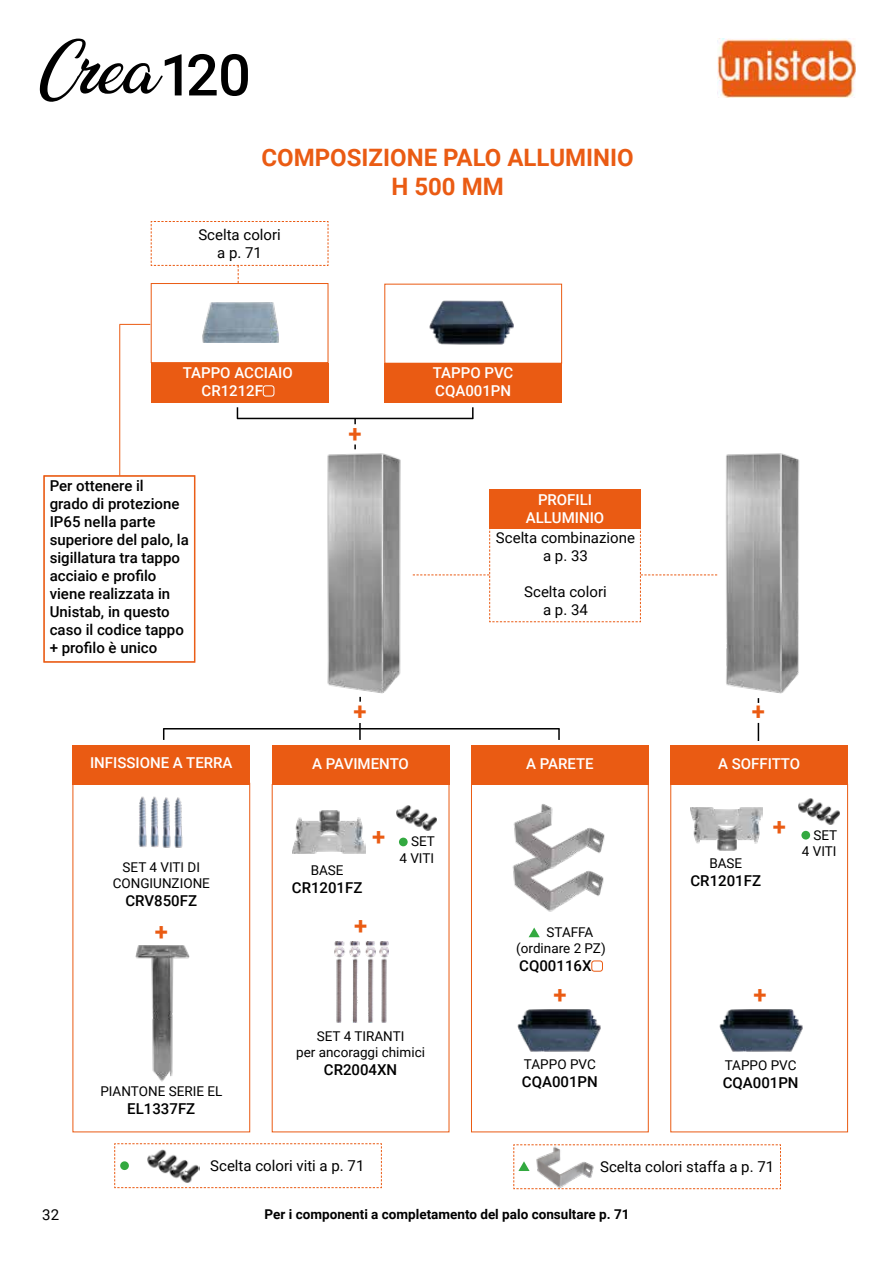
<style>
.page{position:relative;width:893px;height:1263px;background:#fff}
.page>*{position:absolute;margin:0;border:0;box-sizing:border-box;transform-origin:0 0}
.t1{font:700 24px/28.8px "Roboto";color:#ea5b13;text-align:center}
.t2{font:500 15px/18px "Roboto";color:#000}
.t3{font:15px/18px "Roboto";color:#000;text-align:center}
.t4{font:500 15px/18px "Roboto";color:#fff}
.t5{font:13.5px/16.2px "Roboto";color:#000;text-align:center}
.t6{font:700 13.5px "Roboto";color:#000}
</style>
<div class="page">
<img style="left:718px;top:38px;width:137px;height:60px">
<svg style="left:40px;top:39px;width:142px;height:63px"></svg>
<svg style="left:188px;top:54px;width:60px;height:42px"></svg>
<div style="left:471px;top:784px;width:178px;height:348px;border:1px solid #ea5b13"></div>
<div style="left:73px;top:783px;width:177px;height:349px;border:1px solid #ea5b13"></div>
<div style="left:73px;top:745px;width:177px;height:39px;background:#ea5b13"></div>
<img style="left:135px;top:945px;width:55px;height:137px">
<img style="left:138px;top:796px;width:45px;height:52px">
<hr style="left:163px;top:728px;width:396px;height:1px;background:#000">
<svg style="left:163px;top:728px;width:1px;height:12px"></svg>
<svg style="left:558px;top:728px;width:2px;height:12px"></svg>
<svg style="left:114px;top:1143px;width:268px;height:45px"></svg>
<img style="left:146px;top:1149px;width:53px;height:33px">
<div style="left:120px;top:1161px;width:9px;height:9px;background:#33a940;border-radius:50%"></div>
<img style="left:535px;top:1189px;width:63px;height:1px">
<svg style="left:513px;top:1144px;width:268px;height:45px"></svg>
<img style="left:517px;top:1009px;width:84px;height:43px">
<div style="left:471px;top:745px;width:178px;height:39px;background:#ea5b13"></div>
<div style="left:272px;top:745px;width:177px;height:39px;background:#ea5b13"></div>
<img style="left:293px;top:810px;width:72px;height:43px">
<img style="left:334px;top:942px;width:54px;height:81px">
<div style="left:670px;top:784px;width:178px;height:348px;border:1px solid #ea5b13"></div>
<div style="left:670px;top:745px;width:178px;height:39px;background:#ea5b13"></div>
<img style="left:719px;top:1009px;width:84px;height:43px">
<img style="left:690px;top:807px;width:72px;height:43px">
<div style="left:151px;top:283px;width:177px;height:80px;border:1px solid #ea5b13"></div>
<img style="left:429px;top:300px;width:85px;height:45px">
<div style="left:384px;top:363px;width:178px;height:39px;background:#ea5b13"></div>
<img style="left:202px;top:303px;width:77px;height:39px">
<hr style="left:237px;top:418px;width:236px;height:1px;background:#000">
<svg style="left:472px;top:407px;width:2px;height:12px"></svg>
<svg style="left:150px;top:221px;width:179px;height:62px"></svg>
<svg style="left:413px;top:529px;width:304px;height:93px"></svg>
<div style="left:489px;top:490px;width:152px;height:39px;background:#ea5b13"></div>
<img style="left:396px;top:805px;width:41px;height:26px">
<div style="left:399px;top:838px;width:9px;height:8px;background:#33a940;border-radius:50%"></div>
<img style="left:798px;top:798px;width:42px;height:26px">
<div style="left:801px;top:831px;width:9px;height:8px;background:#33a940;border-radius:50%"></div>
<hr style="left:119px;top:324px;width:31px;height:1px;background:#ea5b13">
<hr style="left:119px;top:325px;width:1px;height:150px;background:#ea5b13">
<div style="left:151px;top:363px;width:177px;height:39px;background:#ea5b13"></div>
<div style="left:263px;top:386px;width:11px;height:10px;border:1px solid #fff;border-radius:3px"></div>
<img style="left:513px;top:876px;width:91px;height:36px">
<svg style="left:529px;top:927px;width:11px;height:10px"></svg>
<div style="left:592px;top:961px;width:11px;height:10px;border:1px solid #ea5b13;border-radius:3px"></div>
<img style="left:512px;top:804px;width:93px;height:72px">
<img style="left:327px;top:449px;width:74px;height:245px">
<img style="left:725px;top:453px;width:75px;height:241px">
<svg style="left:43px;top:475px;width:152px;height:187px"></svg>
<div style="left:44px;top:476px;width:150px;height:186px;border:1px solid #ea5b13"></div>
<svg style="left:354px;top:697px;width:12px;height:43px"></svg>
<svg style="left:757px;top:698px;width:3px;height:43px"></svg>
<h1 class="t1" style="left:261px;top:142px;width:374px">COMPOSIZIONE PALO ALLUMINIO<br>H 500 MM</h1>
<p class="t3" style="left:198px;top:225px;width:84px">Scelta colori a p. 71</p>
<p class="t4" style="left:202px;top:363px;width:93px;text-indent:-19px">TAPPO ACCIAIO<br>CR1212F</p>
<p class="t2" style="left:50px;top:476px;width:141px">Per ottenere il<br>grado di protezione<br>IP65 nella parte superiore del palo, la sigillatura tra tappo acciaio e profilo viene realizzata in<br>Unistab, in questo caso il codice tappo + profilo è unico</p>
<h1 class="t1" style="left:349px;top:418px;width:15px">+</h1>
<p class="t4" style="left:433px;top:363px;width:82px">TAPPO PVC<br>CQA001PN</p>
<p class="t4" style="left:526px;top:490px;width:80px;text-align:center">PROFILI<br>ALLUMINIO</p>
<p class="t3" style="left:496px;top:528px;width:141px">Scelta combinazione a p. 33</p>
<p class="t3" style="left:524px;top:582px;width:84px">Scelta colori a p. 34</p>
<p class="t4" style="left:90px;top:753px;width:144px">INFISSIONE A TERRA</p>
<p class="t4" style="left:312px;top:754px;width:98px">A PAVIMENTO</p>
<p class="t4" style="left:526px;top:754px;width:69px">A PARETE</p>
<p class="t4" style="left:718px;top:754px;width:84px">A SOFFITTO</p>
<p class="t5" style="left:113px;top:858px;width:99px">SET 4 VITI DI<br>CONGIUNZIONE</p>
<p class="t2" style="left:126px;top:891px;width:73px">CRV850FZ</p>
<h1 class="t1" style="left:155px;top:916px;width:15px">+</h1>
<p class="t5" style="left:100px;top:1082px;width:123px">PIANTONE SERIE EL</p>
<p class="t2" style="left:127px;top:1099px;width:69px">EL1337FZ</p>
<p class="t5" style="left:311px;top:862px;width:34px">BASE</p>
<p class="t2" style="left:292px;top:878px;width:72px">CR1201FZ</p>
<h1 class="t1" style="left:372px;top:821px;width:15px">+</h1>
<h1 class="t1" style="left:354px;top:910px;width:15px">+</h1>
<h1 class="t1" style="left:773px;top:811px;width:15px">+</h1>
<p class="t5" style="left:399px;top:833px;width:37px;text-align:right">SET<br>4 VITI</p>
<p class="t5" style="left:802px;top:826px;width:37px;text-align:right">SET<br>4 VITI</p>
<p class="t5" style="left:709px;top:855px;width:34px">BASE</p>
<p class="t2" style="left:690px;top:871px;width:72px">CR1201FZ</p>
<p class="t5" style="left:516px;top:924px;width:91px;text-align:left;text-indent:30px">STAFFA (ordinare 2 PZ)</p>
<p class="t2" style="left:519px;top:956px;width:74px">CQ00116X</p>
<h1 class="t1" style="left:553px;top:979px;width:15px">+</h1>
<h1 class="t1" style="left:753px;top:979px;width:15px">+</h1>
<p class="t5" style="left:296px;top:1027px;width:130px">SET 4 TIRANTI<br>per ancoraggi chimici</p>
<p class="t2" style="left:324px;top:1060px;width:75px">CR2004XN</p>
<p class="t5" style="left:524px;top:1055px;width:73px">TAPPO PVC</p>
<p class="t2" style="left:522px;top:1072px;width:77px">CQA001PN</p>
<p class="t5" style="left:725px;top:1056px;width:73px">TAPPO PVC</p>
<p class="t2" style="left:723px;top:1073px;width:77px">CQA001PN</p>
<p class="t3" style="left:42px;top:1205px;width:18px">32</p>
<p class="t3" style="left:210px;top:1156px;width:156px">Scelta colori viti a p. 71</p>
<p class="t3" style="left:600px;top:1157px;width:176px">Scelta colori staffa a p. 71</p>
<p class="t6" style="left:265px;top:1205px;width:367px">Per i componenti a completamento del palo consultare p. 71</p>
</div>
